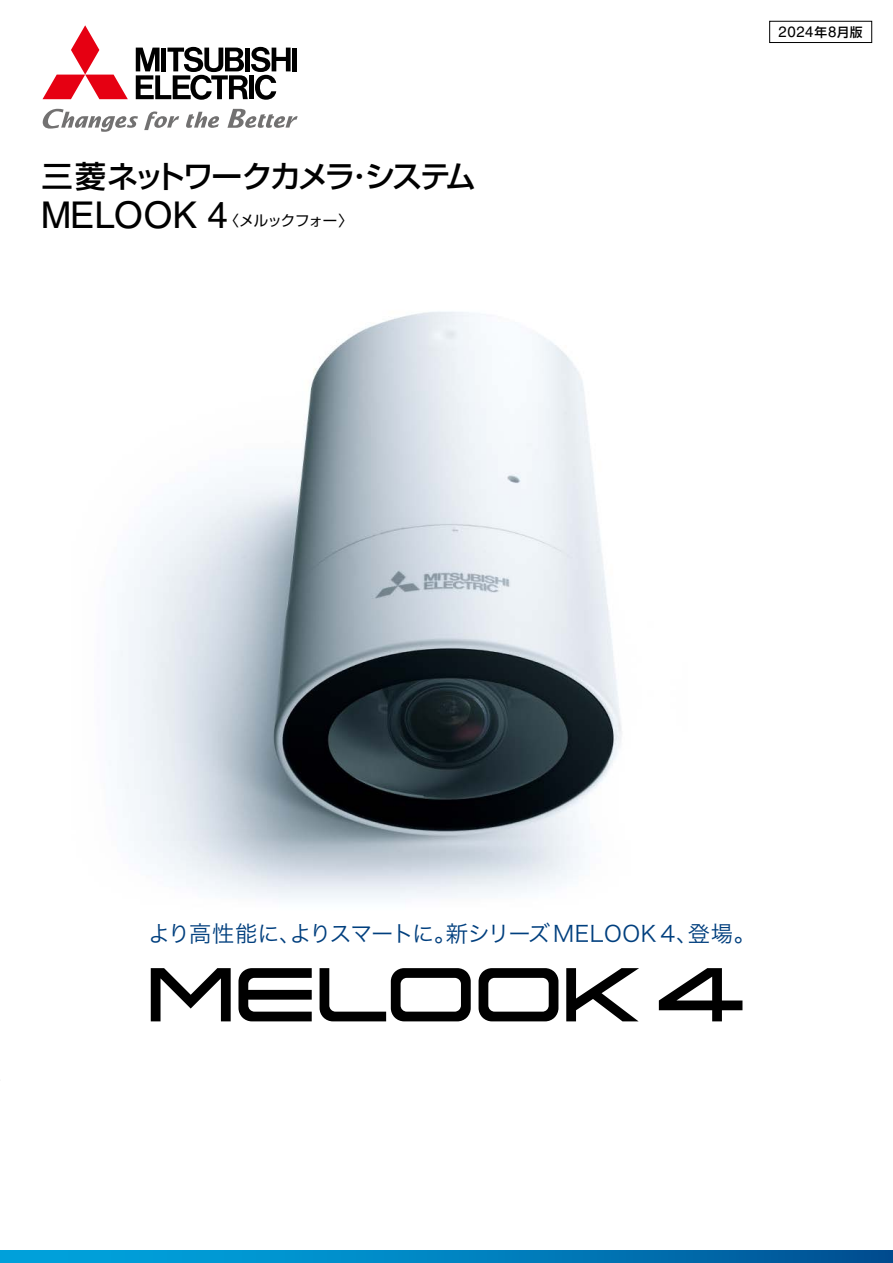
<style>
.page{position:relative;width:893px;height:1263px;background:#fff}
.page>*{position:absolute;margin:0;border:0;box-sizing:border-box;transform-origin:0 0}
.t1{font:36.9px "Helvetica";color:#000}
.t2{font:500 30.75px "Shin Go Pro";letter-spacing:-.08em;color:#000}
.t3{font:22.35px "Hira Kaku Pro N W3";letter-spacing:-.04em;color:#003f7e}
.t4{font:15px "Helvetica";color:#000}
.t5{font:14.4px "Shin Go Pro";letter-spacing:-.035em;color:#000}
.s1{font-family:"Shin Go Pro";font-weight:500;font-size:12.75px}
</style>
<div class="page">
<img style="left:117px;top:311px;width:505px;height:588px">
<svg style="left:144px;top:111px;width:35px;height:19px"></svg>
<svg style="left:227px;top:109px;width:71px;height:19px"></svg>
<svg style="left:42px;top:109px;width:96px;height:23px"></svg>
<svg style="left:186px;top:112px;width:33px;height:16px"></svg>
<svg style="left:43px;top:25px;width:85px;height:74px"></svg>
<hr style="left:293px;top:48px;width:4px;height:23px;background:#000">
<svg style="left:136px;top:47px;width:155px;height:53px"></svg>
<svg style="left:0;top:1250px;width:893px;height:13px;background:#0080be"></svg>
<svg style="left:151px;top:968px;width:591px;height:53px"></svg>
<div style="left:769px;top:21px;width:103px;height:22px;border:1px solid #000"></div>
<h2 class="t2" style="left:42px;top:151px;width:436px">三菱ネットワークカメラ･システム</h2>
<h1 class="t1" style="left:41px;top:194px;width:189px">MELOOK 4</h1>
<p class="t5" style="left:224px;top:209px;width:130px">〈メルックフォー〉</p>
<p class="t4" style="left:778px;top:23px;width:86px">2024<span class="s1">年</span>8<span class="s1">月版</span></p>
<p class="t3" style="left:148px;top:913px;width:610px">より高性能に、よりスマートに。新シリーズMELOOK 4、登場。</p>
</div>
